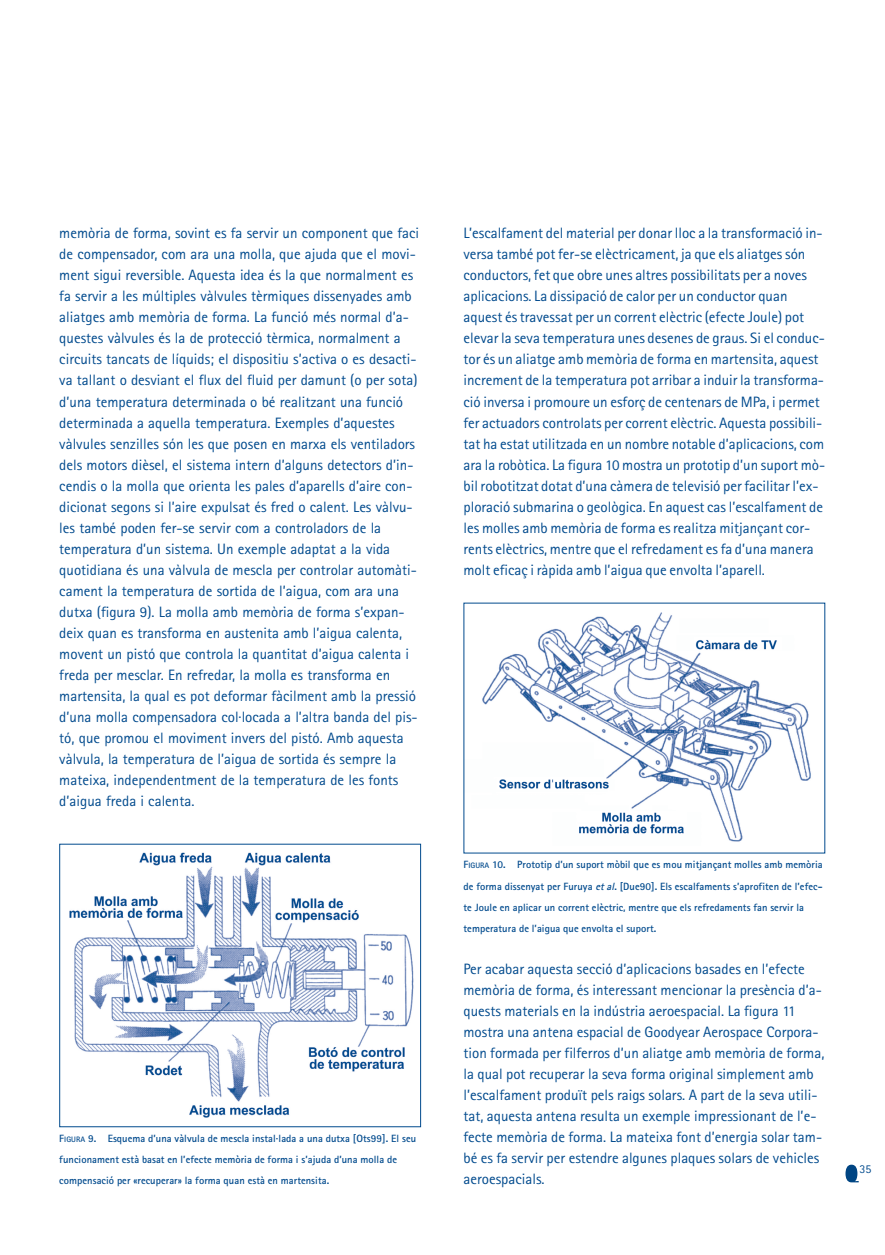
<style>
.page{position:relative;width:885px;height:1255px;background:#fff}
.page>*{position:absolute;margin:0;border:0;box-sizing:border-box;transform-origin:0 0}
.t1{font:15px/21px "Rotis Sans Serif";color:#004a8d}
.t2{font:12px "Rotis Sans Serif";color:#004a8d}
.t3{font:700 10.5px/21px "Rotis Sans Serif";letter-spacing:.005em;color:#004a8d}
.s1{font-size:7.8px}
.s2{font-family:"Rotis Sans Serif TIS";font-style:italic}
</style>
<div class="page">
<svg style="left:59px;top:602px;width:800px;height:581px"></svg>
<p class="t1" style="left:59px;top:224px;width:361px">memòria de forma, sovint es fa servir un component que faci de compensador, com ara una molla, que ajuda que el movi&shy;ment sigui reversible. Aquesta idea és la que normalment es fa servir a les múltiples vàlvules tèrmiques dissenyades amb aliatges amb memòria de forma. La funció més normal d’a&shy;questes vàlvules és la de protecció tèrmica, normalment a circuits tancats de líquids; el dispositiu s’activa o es desacti&shy;va tallant o desviant el flux del fluid per damunt (o per sota) d’una temperatura determinada o bé realitzant una funció determinada a aquella temperatura. Exemples d’aquestes vàlvules senzilles són les que posen en marxa els ventiladors dels motors dièsel, el sistema intern d’alguns detectors d’in&shy;cendis o la molla que orienta les pales d’aparells d’aire con&shy;dicionat segons si l’aire expulsat és fred o calent. Les vàlvu&shy;les també poden fer-se servir com a controladors de la temperatura d’un sistema. Un exemple adaptat a la vida quotidiana és una vàlvula de mescla per controlar automàti&shy;cament la temperatura de sortida de l’aigua, com ara una dutxa (figura 9). La molla amb memòria de forma s’expan&shy;deix quan es transforma en austenita amb l’aigua calenta, movent un pistó que controla la quantitat d’aigua calenta i freda per mesclar. En refredar, la molla es transforma en martensita, la qual es pot deformar fàcilment amb la pressió d’una molla compensadora col·locada a l’altra banda del pis&shy;tó, que promou el moviment invers del pistó. Amb aquesta vàlvula, la temperatura de l’aigua de sortida és sempre la mateixa, independentment de la temperatura de les fonts d’aigua freda i calenta.</p>
<p class="t1" style="left:463px;top:224px;width:363px">L’escalfament del material per donar lloc a la transformació in&shy;versa també pot fer-se elèctricament, ja que els aliatges són conductors, fet que obre unes altres possibilitats per a noves aplicacions. La dissipació de calor per un conductor quan aquest és travessat per un corrent elèctric (efecte Joule) pot elevar la seva temperatura unes desenes de graus. Si el conduc&shy;tor és un aliatge amb memòria de forma en martensita, aquest increment de la temperatura pot arribar a induir la transforma&shy;ció inversa i promoure un esforç de centenars de MPa, i permet fer actuadors controlats per corrent elèctric. Aquesta possibili&shy;tat ha estat utilitzada en un nombre notable d’aplicacions, com ara la robòtica. La figura 10 mostra un prototip d’un suport mò&shy;bil robotitzat dotat d’una càmera de televisió per facilitar l’ex&shy;ploració submarina o geològica. En aquest cas l’escalfament de les molles amb memòria de forma es realitza mitjançant cor&shy;rents elèctrics, mentre que el refredament es fa d’una manera molt eficaç i ràpida amb l’aigua que envolta l’aparell.</p>
<p class="t3" style="left:59px;top:1129px;width:358px">F<span class="s1">IGURA</span> 9. Esquema d’una vàlvula de mescla instal·lada a una dutxa [Ots99]. El seu funcionament està basat en l’efecte memòria de forma i s’ajuda d’una molla de compensació per «recuperar» la forma quan està en martensita.</p>
<p class="t3" style="left:463px;top:855px;width:360px">F<span class="s1">IGURA</span> 10. Prototip d’un suport mòbil que es mou mitjançant molles amb memòria de forma dissenyat per Furuya <span class="s2">et al</span>. [Due90]. Els escalfaments s’aprofiten de l’efec&shy;te Joule en aplicar un corrent elèctric, mentre que els refredaments fan servir la temperatura de l’aigua que envolta el suport.</p>
<p class="t1" style="left:463px;top:959px;width:362px">Per acabar aquesta secció d’aplicacions basades en l’efecte memòria de forma, és interessant mencionar la presència d’a&shy;quests materials en la indústria aeroespacial. La figura 11 mostra una antena espacial de Goodyear Aerospace Corpora&shy;tion formada per filferros d’un aliatge amb memòria de forma, la qual pot recuperar la seva forma original simplement amb l’escalfament produït pels raigs solars. A part de la seva utili&shy;tat, aquesta antena resulta un exemple impressionant de l’e&shy;fecte memòria de forma. La mateixa font d’energia solar tam&shy;bé es fa servir per estendre algunes plaques solars de vehicles aeroespacials.</p>
<p class="t2" style="left:859px;top:1164px;width:14px">35</p>
</div>
